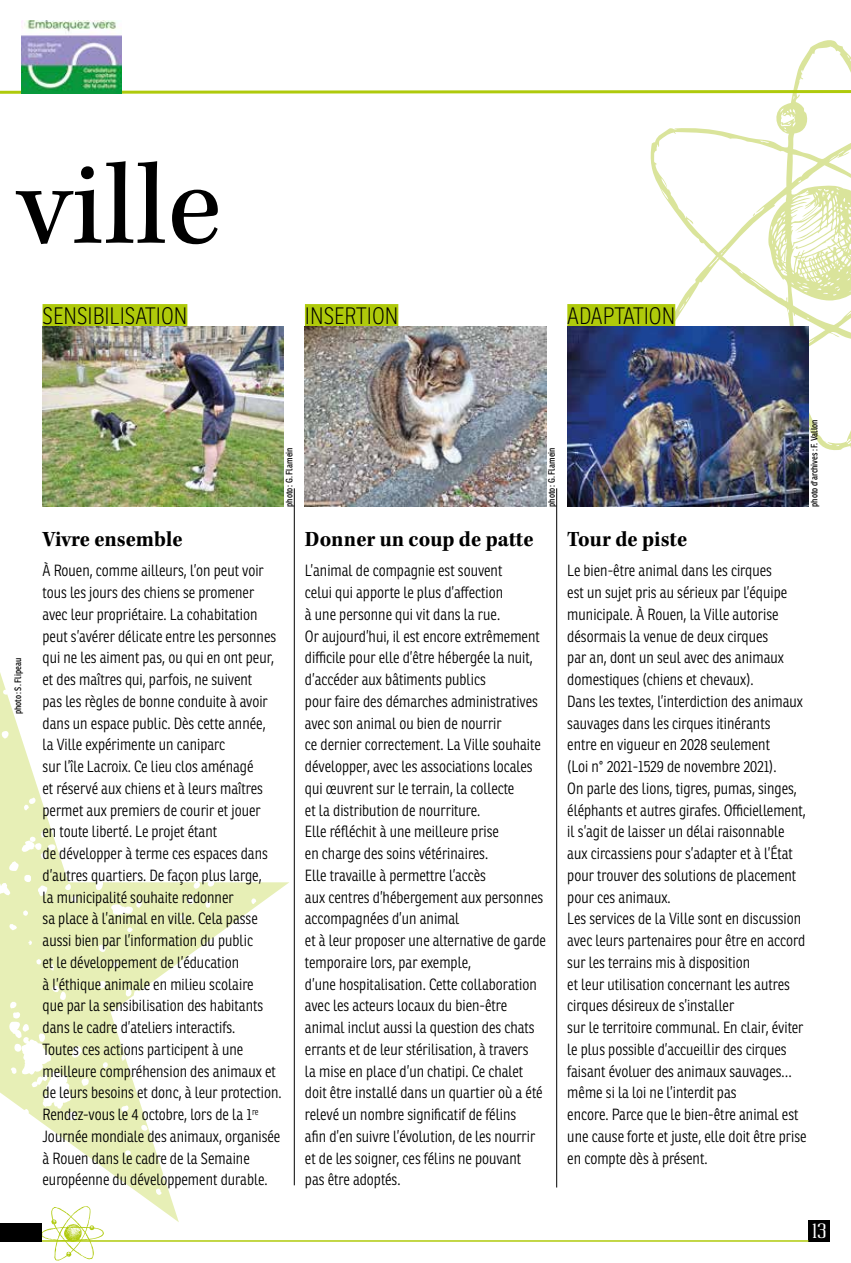
<style>
.page{position:relative;width:851px;height:1263px;background:#fff}
.page>*{position:absolute;margin:0;border:0;box-sizing:border-box;transform-origin:0 0}
.t1{font:120px "Kepler Std";letter-spacing:.005em;color:#000}
.t2{font:100 23.1px "Ronnia Cond";color:#000}
.t3{font:22.5px "Kepler Std Bold Scn";color:#000}
.t4{font:18px "Labtop Superwide Boldish";color:#fff}
.t5{font:300 15.75px/21.8px "Ronnia Cond";color:#000}
.t6{font:9px "Ronnia Cond";color:#000}
</style>
<div class="page">
<svg style="left:650px;top:40px;width:200px;height:412px"></svg>
<div style="left:808px;top:1220px;width:21px;height:22px;background:#000"></div>
<svg style="left:0;top:89px;width:850px;height:7px"></svg>
<svg style="left:42px;top:1222px;width:62px;height:39px"></svg>
<hr style="left:294px;top:488px;width:1px;height:697px;background:#000">
<hr style="left:556px;top:488px;width:1px;height:699px;background:#000">
<div style="left:567px;top:304px;width:108px;height:22px;background:#afca0b"></div>
<img style="left:567px;top:326px;width:241px;height:181px">
<div style="left:305px;top:304px;width:93px;height:22px;background:#afca0b"></div>
<img style="left:305px;top:326px;width:241px;height:181px">
<div style="left:43px;top:304px;width:144px;height:22px;background:#afca0b"></div>
<img style="left:43px;top:326px;width:240px;height:181px">
<svg style="left:1px;top:676px;width:288px;height:546px"></svg>
<svg style="left:0;top:715px;width:1px;height:378px"></svg>
<hr style="left:0;top:1240px;width:808px;height:2px;background:#afca0b">
<div style="left:0;top:1223px;width:42px;height:19px;background:#000"></div>
<img style="left:0;top:306px;width:1px;height:409px">
<img style="left:21px;top:21px;width:101px;height:73px">
<h1 class="t1" style="left:17px;top:137px;width:207px">ville</h1>
<h2 class="t2" style="left:43px;top:303px;width:146px">SENSIBILISATION</h2>
<h2 class="t2" style="left:305px;top:303px;width:95px">INSERTION</h2>
<h2 class="t2" style="left:567px;top:303px;width:109px">ADAPTATION</h2>
<p class="t6" style="left:12px;top:714px;width:58px;rotate:-90deg">photo : S. Flipeau</p>
<p class="t6" style="left:284px;top:507px;width:61px;rotate:-90deg">photo : G. Flamein</p>
<h3 class="t3" style="left:43px;top:526px;width:141px">Vivre ensemble</h3>
<p class="t5" style="left:43px;top:560px;width:241px">À Rouen, comme ailleurs, l’on peut voir tous les jours des chiens se promener avec leur propriétaire. La cohabitation peut s’avérer délicate entre les personnes qui ne les aiment pas, ou qui en ont peur, et des maîtres qui, parfois, ne suivent<br>pas les règles de bonne conduite à avoir dans un espace public. Dès cette année,<br>la Ville expérimente un caniparc<br>sur l’île Lacroix. Ce lieu clos aménagé<br>et réservé aux chiens et à leurs maîtres permet aux premiers de courir et jouer<br>en toute liberté. Le projet étant<br>de développer à terme ces espaces dans d’autres quartiers. De façon plus large,<br>la municipalité souhaite redonner<br>sa place à l’animal en ville. Cela passe aussi bien par l’information du public<br>et le développement de l’éducation<br>à l’éthique animale en milieu scolaire<br>que par la sensibilisation des habitants dans le cadre d’ateliers interactifs.<br>Toutes ces actions participent à une meilleure compréhension des animaux et de leurs besoins et donc, à leur protection.<br>Rendez-vous le 4 octobre, lors de la 1<sup>re </sup>Journée mondiale des animaux, organisée à Rouen dans le cadre de la Semaine européenne du développement durable.</p>
<p class="t6" style="left:546px;top:507px;width:61px;rotate:-90deg">photo : G. Flamein</p>
<h3 class="t3" style="left:305px;top:526px;width:230px">Donner un coup de patte</h3>
<p class="t5" style="left:305px;top:560px;width:242px">L’animal de compagnie est souvent<br>celui qui apporte le plus d’affection<br>à une personne qui vit dans la rue.<br>Or aujourd’hui, il est encore extrêmement difficile pour elle d’être hébergée la nuit, d’accéder aux bâtiments publics<br>pour faire des démarches administratives avec son animal ou bien de nourrir<br>ce dernier correctement. La Ville souhaite développer, avec les associations locales qui œuvrent sur le terrain, la collecte<br>et la distribution de nourriture.<br>Elle réfléchit à une meilleure prise<br>en charge des soins vétérinaires.<br>Elle travaille à permettre l’accès<br>aux centres d’hébergement aux personnes accompagnées d’un animal<br>et à leur proposer une alternative de garde temporaire lors, par exemple,<br>d’une hospitalisation. Cette collaboration avec les acteurs locaux du bien-être animal inclut aussi la question des chats errants et de leur stérilisation, à travers<br>la mise en place d’un chatipi. Ce chalet doit être installé dans un quartier où a été relevé un nombre significatif de félins<br>afin d’en suivre l’évolution, de les nourrir et de les soigner, ces félins ne pouvant<br>pas être adoptés.</p>
<p class="t6" style="left:808px;top:507px;width:89px;rotate:-90deg">photo d'archives: F. Vallon</p>
<h3 class="t3" style="left:567px;top:526px;width:121px">Tour de piste</h3>
<p class="t5" style="left:567px;top:560px;width:241px">Le bien-être animal dans les cirques<br>est un sujet pris au sérieux par l’équipe municipale. À Rouen, la Ville autorise désormais la venue de deux cirques<br>par an, dont un seul avec des animaux domestiques (chiens et chevaux).<br>Dans les textes, l’interdiction des animaux sauvages dans les cirques itinérants<br>entre en vigueur en 2028 seulement<br>(Loi n° 2021-1529 de novembre 2021).<br>On parle des lions, tigres, pumas, singes, éléphants et autres girafes. Officiellement, il s’agit de laisser un délai raisonnable aux circassiens pour s’adapter et à l’État pour trouver des solutions de placement pour ces animaux.<br>Les services de la Ville sont en discussion avec leurs partenaires pour être en accord sur les terrains mis à disposition<br>et leur utilisation concernant les autres cirques désireux de s’installer<br>sur le territoire communal. En clair, éviter le plus possible d’accueillir des cirques faisant évoluer des animaux sauvages… même si la loi ne l’interdit pas<br>encore. Parce que le bien-être animal est une cause forte et juste, elle doit être prise en compte dès à présent.</p>
<p class="t4" style="left:812px;top:1220px;width:15px">13</p>
</div>
